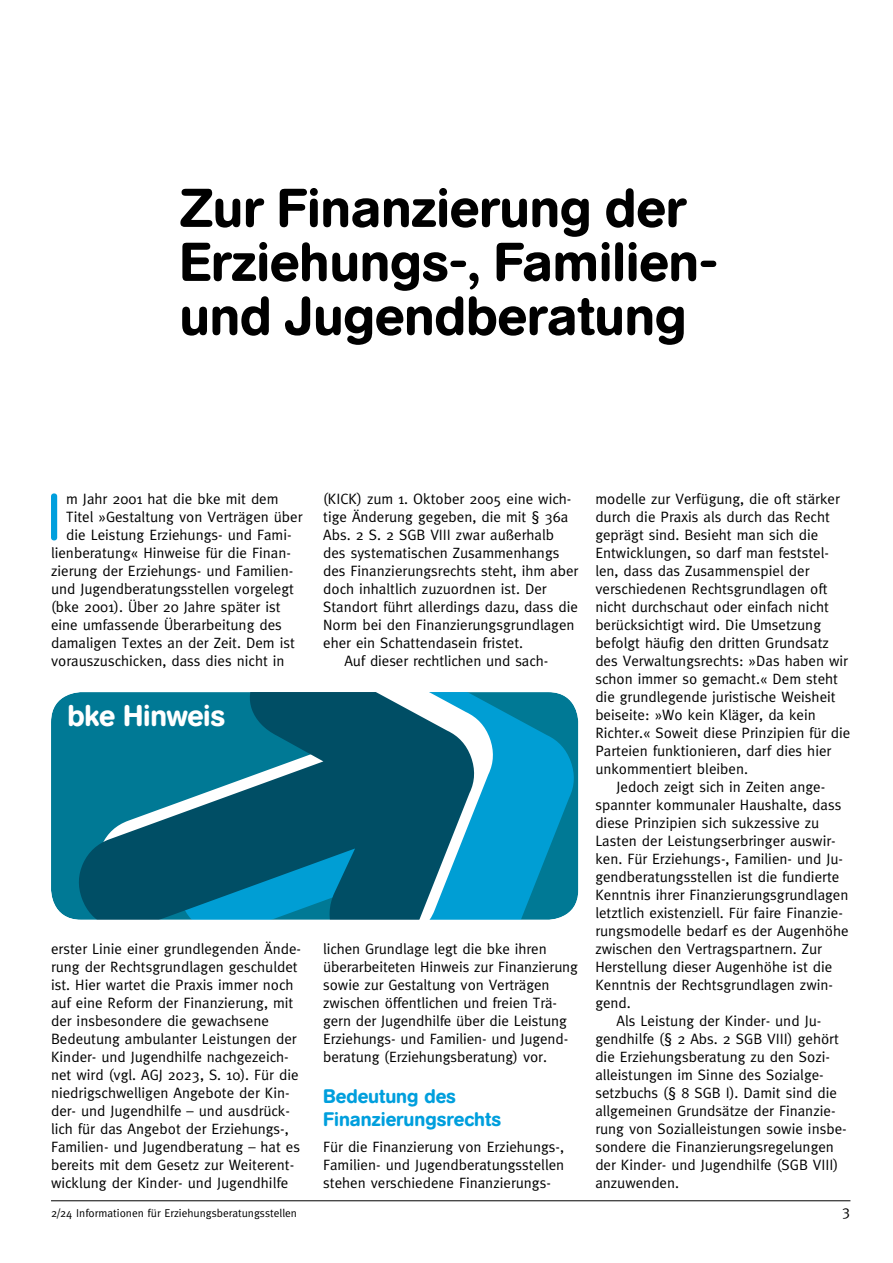
<style>
.page{position:relative;width:893px;height:1263px;background:#fff}
.page>*{position:absolute;margin:0;border:0;box-sizing:border-box;transform-origin:0 0}
.t1{font:65.55px "AG Book Rounded";color:#009fdd}
.t2{font:500 54px/54px "AG Book Rounded";color:#000}
.t3{font:500 29.7px "AG Book Rounded";letter-spacing:-.01em;color:#fff}
.t4{font:500 19.5px/23.4px "AG Book Rounded";color:#009fdd}
.t5{font:15px/18px "Meta";color:#000}
.t6{font:11.4px "Meta";color:#000}
</style>
<div class="page">
<hr style="left:51px;top:1200px;width:799px;height:1px;background:#000">
<svg style="left:51px;top:692px;width:527px;height:228px;background:#117693"></svg>
<h2 class="t2" style="left:179px;top:182px;width:540px">Zur Finanzierung der<br>Erziehungs-, Familien&shy;und Jugendberatung</h2>
<h1 class="t1" style="left:46px;top:480px;width:18px">I</h1>
<p class="t5" style="left:66px;top:490px;width:214px">m Jahr 2001 hat die bke mit dem</p>
<p class="t5" style="left:66px;top:508px;width:238px">Titel »Gestaltung von Verträgen über</p>
<p class="t5" style="left:66px;top:526px;width:227px">die Leistung Erziehungs- und Fami-</p>
<p class="t5" style="left:51px;top:544px;width:241px">lienberatung« Hinweise für die Finan-</p>
<p class="t5" style="left:51px;top:562px;width:244px">zierung der Erziehungs- und Familien-</p>
<p class="t5" style="left:51px;top:580px;width:244px">und Jugendberatungsstellen vorgelegt</p>
<p class="t5" style="left:51px;top:598px;width:231px">(bke 2001). Über 20 Jahre später ist</p>
<p class="t5" style="left:51px;top:616px;width:232px">eine umfassende Überarbeitung des</p>
<p class="t5" style="left:51px;top:634px;width:245px">damaligen Textes an der Zeit. Dem ist</p>
<p class="t5" style="left:51px;top:652px;width:235px">vorauszuschicken, dass dies nicht in</p>
<h3 class="t3" style="left:68px;top:698px;width:159px">bke Hinweis</h3>
<p class="t5" style="left:51px;top:940px;width:252px">erster Linie einer grundlegenden Ände&shy;rung der Rechtsgrundlagen geschuldet ist. Hier wartet die Praxis immer noch auf eine Reform der Finanzierung, mit der insbesondere die gewachsene Bedeutung ambulanter Leistungen der Kinder- und Jugendhilfe nachgezeich&shy;net wird (vgl. AGJ 2023, S. 10). Für die niedrigschwelligen Angebote der Kin&shy;der- und Jugendhilfe – und ausdrück&shy;lich für das Angebot der Erziehungs-, Familien- und Jugendberatung – hat es bereits mit dem Gesetz zur Weiterent&shy;wicklung der Kinder- und Jugendhilfe</p>
<p class="t5" style="left:323px;top:490px;width:250px">(KICK) zum 1. Oktober 2005 eine wich-</p>
<p class="t5" style="left:323px;top:508px;width:247px">tige Änderung gegeben, die mit § 36a</p>
<p class="t5" style="left:323px;top:526px;width:232px">Abs. 2 S. 2 SGB VIII zwar außerhalb</p>
<p class="t5" style="left:323px;top:544px;width:238px">des systematischen Zusammenhangs</p>
<p class="t5" style="left:323px;top:562px;width:257px">des Finanzierungsrechts steht, ihm aber</p>
<p class="t5" style="left:323px;top:580px;width:225px">doch inhaltlich zuzuordnen ist. Der</p>
<p class="t5" style="left:323px;top:598px;width:256px">Standort führt allerdings dazu, dass die</p>
<p class="t5" style="left:323px;top:616px;width:253px">Norm bei den Finanzierungsgrundlagen</p>
<p class="t5" style="left:323px;top:634px;width:202px">eher ein Schattendasein fristet.</p>
<p class="t5" style="left:344px;top:652px;width:205px">Auf dieser rechtlichen und sach-</p>
<p class="t5" style="left:323px;top:940px;width:256px">lichen Grundlage legt die bke ihren überarbeiteten Hinweis zur Finanzierung sowie zur Gestaltung von Verträgen zwischen öffentlichen und freien Trä&shy;gern der Jugendhilfe über die Leistung Erziehungs- und Familien- und Jugend&shy;beratung (Erziehungsberatung) vor.</p>
<h3 class="t4" style="left:323px;top:1084px;width:179px">Bedeutung des<br>Finanzierungsrechts</h3>
<p class="t5" style="left:323px;top:1138px;width:243px;text-align:justify">Für die Finanzierung von Erziehungs-, Familien- und Jugendberatungsstellen stehen verschiedene Finanzierungs-</p>
<p class="t5" style="left:595px;top:490px;width:246px">modelle zur Verfügung, die oft stärker</p>
<p class="t5" style="left:595px;top:508px;width:236px">durch die Praxis als durch das Recht</p>
<p class="t5" style="left:595px;top:526px;width:225px">geprägt sind. Besieht man sich die</p>
<p class="t5" style="left:595px;top:544px;width:235px">Entwicklungen, so darf man feststel-</p>
<p class="t5" style="left:595px;top:562px;width:216px">len, dass das Zusammenspiel der</p>
<p class="t5" style="left:595px;top:580px;width:234px">verschiedenen Rechtsgrundlagen oft</p>
<p class="t5" style="left:595px;top:598px;width:235px">nicht durchschaut oder einfach nicht</p>
<p class="t5" style="left:595px;top:616px;width:227px">berücksichtigt wird. Die Umsetzung</p>
<p class="t5" style="left:595px;top:634px;width:235px">befolgt häufig den dritten Grundsatz</p>
<p class="t5" style="left:595px;top:652px;width:254px">des Verwaltungsrechts: »Das haben wir</p>
<p class="t5" style="left:595px;top:670px;width:244px">schon immer so gemacht.« Dem steht</p>
<p class="t5" style="left:595px;top:688px;width:242px">die grundlegende juristische Weisheit</p>
<p class="t5" style="left:595px;top:706px;width:222px">beiseite: »Wo kein Kläger, da kein</p>
<p class="t5" style="left:595px;top:724px;width:257px">Richter.« Soweit diese Prinzipien für die</p>
<p class="t5" style="left:595px;top:742px;width:238px">Parteien funktionieren, darf dies hier</p>
<p class="t5" style="left:595px;top:760px;width:154px">unkommentiert bleiben.</p>
<p class="t5" style="left:617px;top:778px;width:210px">Jedoch zeigt sich in Zeiten ange-</p>
<p class="t5" style="left:595px;top:796px;width:248px">spannter kommunaler Haushalte, dass</p>
<p class="t5" style="left:595px;top:814px;width:226px">diese Prinzipien sich sukzessive zu</p>
<p class="t5" style="left:595px;top:832px;width:242px">Lasten der Leistungserbringer auswir-</p>
<p class="t5" style="left:595px;top:850px;width:249px">ken. Für Erziehungs-, Familien- und Ju-</p>
<p class="t5" style="left:595px;top:868px;width:246px">gendberatungsstellen ist die fundierte</p>
<p class="t5" style="left:595px;top:886px;width:255px">Kenntnis ihrer Finanzierungsgrundlagen</p>
<p class="t5" style="left:595px;top:904px;width:249px">letztlich existenziell. Für faire Finanzie-</p>
<p class="t5" style="left:595px;top:922px;width:255px">rungsmodelle bedarf es der Augenhöhe</p>
<p class="t5" style="left:595px;top:940px;width:228px">zwischen den Vertragspartnern. Zur</p>
<p class="t5" style="left:595px;top:958px;width:239px">Herstellung dieser Augenhöhe ist die</p>
<p class="t5" style="left:595px;top:976px;width:239px">Kenntnis der Rechtsgrundlagen zwin-</p>
<p class="t5" style="left:595px;top:994px;width:37px">gend.</p>
<p class="t5" style="left:617px;top:1012px;width:206px">Als Leistung der Kinder- und Ju-</p>
<p class="t5" style="left:595px;top:1030px;width:245px">gendhilfe (§ 2 Abs. 2 SGB VIII) gehört</p>
<p class="t5" style="left:595px;top:1048px;width:236px">die Erziehungsberatung zu den Sozi-</p>
<p class="t5" style="left:595px;top:1066px;width:230px">alleistungen im Sinne des Sozialge-</p>
<p class="t5" style="left:595px;top:1084px;width:243px">setzbuchs (§ 8 SGB I). Damit sind die</p>
<p class="t5" style="left:595px;top:1102px;width:242px">allgemeinen Grundsätze der Finanzie-</p>
<p class="t5" style="left:595px;top:1120px;width:253px">rung von Sozialleistungen sowie insbe-</p>
<p class="t5" style="left:595px;top:1138px;width:240px">sondere die Finanzierungsregelungen</p>
<p class="t5" style="left:595px;top:1156px;width:245px">der Kinder- und Jugendhilfe (SGB VIII)</p>
<p class="t5" style="left:595px;top:1174px;width:85px">anzuwenden.</p>
<p class="t6" style="left:51px;top:1206px;width:247px">2/24 Informationen für Erziehungsberatungsstellen</p>
<p class="t5" style="left:842px;top:1202px;width:10px">3</p>
</div>
